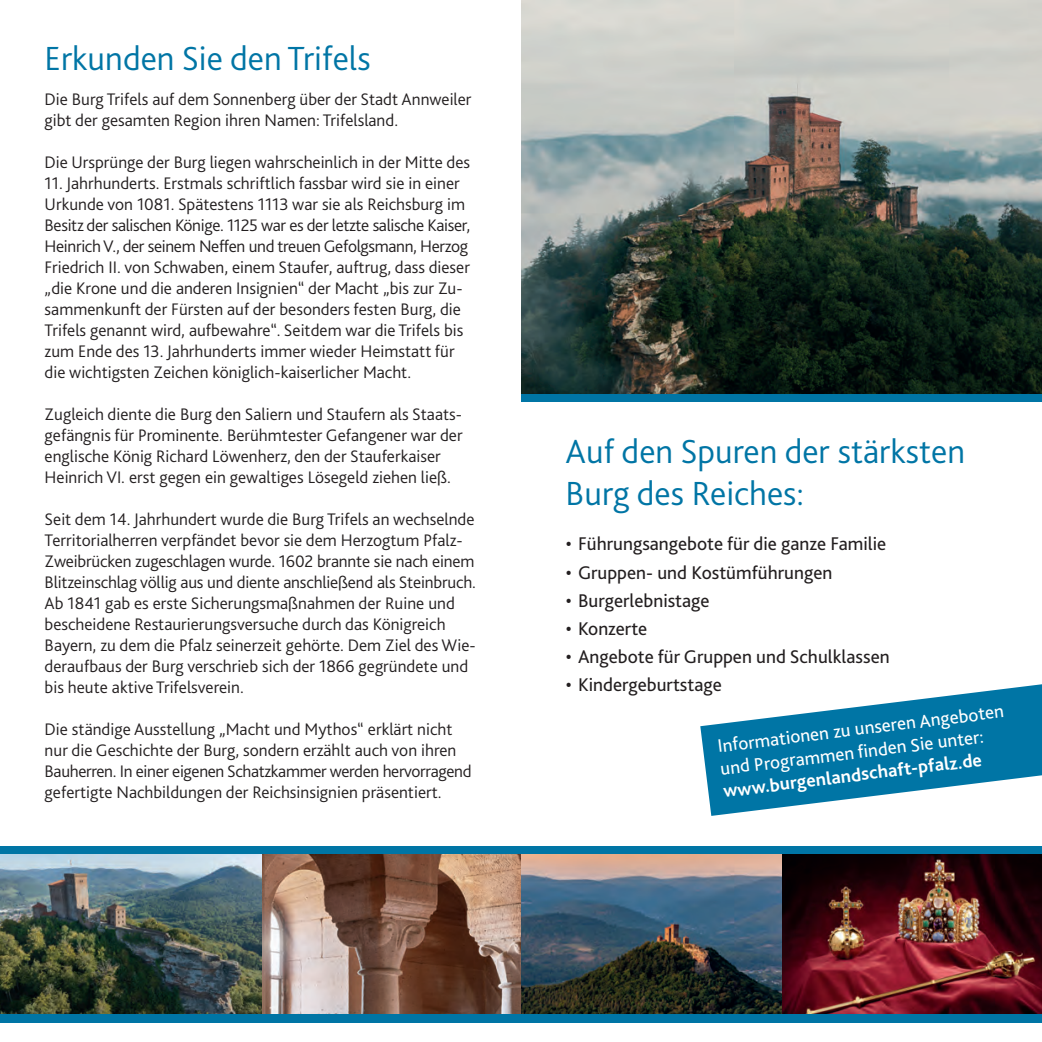
<style>
.page{position:relative;width:1042px;height:1042px;background:#fff}
.page>*{position:absolute;margin:0;border:0;box-sizing:border-box;transform-origin:0 0}
.t1{font:300 35px/42px "Bliss 2";color:#0075a5}
.t2{font:19.25px "Bliss 2";color:#231f20}
.t3{font:18.9px/22.8px "Bliss 2";color:#fff}
.t4{font:700 18.9px "Bliss 2";color:#fff}
.t5{font:300 17.5px/21px "Bliss 2";color:#231f20}
</style>
<div class="page">
<img style="left:521px;top:0;width:521px;height:394px">
<img style="left:782px;top:854px;width:260px;height:160px">
<img style="left:521px;top:854px;width:261px;height:160px">
<img style="left:261px;top:854px;width:260px;height:160px">
<img style="left:0;top:854px;width:261px;height:160px">
<div style="left:0;top:1014px;width:1042px;height:9px;background:#0075a5"></div>
<div style="left:0;top:847px;width:1042px;height:7px;background:#0075a5"></div>
<div style="left:521px;top:394px;width:521px;height:8px;background:#0075a5"></div>
<svg style="left:700px;top:684px;width:342px;height:132px;fill:#0075a5"></svg>
<h1 class="t1" style="left:45px;top:36px;width:327px">Erkunden Sie den Trifels</h1>
<p class="t5" style="left:45px;top:88px;width:428px">Die Burg Trifels auf dem Sonnenberg über der Stadt Annweiler gibt der gesamten Region ihren Namen: Trifelsland.</p>
<p class="t5" style="left:45px;top:151px;width:427px">Die Ursprünge der Burg liegen wahrscheinlich in der Mitte des</p>
<p class="t5" style="left:45px;top:172px;width:427px">11. Jahrhunderts. Erstmals schriftlich fassbar wird sie in einer Urkunde von 1081. Spätestens 1113 war sie als Reichsburg im Besitz der salischen Könige. 1125 war es der letzte salische Kaiser, Heinrich V., der seinem Neffen und treuen Gefolgsmann, Herzog Friedrich II. von Schwaben, einem Staufer, auftrug, dass dieser „die Krone und die anderen Insignien“ der Macht „bis zur Zu&shy;sammenkunft der Fürsten auf der besonders festen Burg, die Trifels genannt wird, aufbewahre“. Seitdem war die Trifels bis zum Ende des 13. Jahrhunderts immer wieder Heimstatt für die wichtigsten Zeichen königlich-kaiserlicher Macht.</p>
<p class="t5" style="left:45px;top:403px;width:419px">Zugleich diente die Burg den Saliern und Staufern als Staats&shy;gefängnis für Prominente. Berühmtester Gefangener war der englische König Richard Löwenherz, den der Stauferkaiser Heinrich VI. erst gegen ein gewaltiges Lösegeld ziehen ließ.</p>
<p class="t5" style="left:45px;top:508px;width:433px">Seit dem 14. Jahrhundert wurde die Burg Trifels an wechselnde Territorialherren verpfändet bevor sie dem Herzogtum Pfalz-Zweibrücken zugeschlagen wurde. 1602 brannte sie nach einem Blitzeinschlag völlig aus und diente anschließend als Steinbruch.<br>Ab 1841 gab es erste Sicherungsmaßnahmen der Ruine und bescheidene Restaurierungsversuche durch das Königreich Bayern, zu dem die Pfalz seinerzeit gehörte. Dem Ziel des Wie&shy;deraufbaus der Burg verschrieb sich der 1866 gegründete und bis heute aktive Trifelsverein.</p>
<p class="t5" style="left:45px;top:718px;width:428px">Die ständige Ausstellung „Macht und Mythos“ erklärt nicht nur die Geschichte der Burg, sondern erzählt auch von ihren Bauherren. In einer eigenen Schatzkammer werden hervorragend gefertigte Nachbildungen der Reichsinsignien präsentiert.</p>
<h1 class="t1" style="left:566px;top:430px;width:401px">Auf den Spuren der stärksten<br>Burg des Reiches:</h1>
<p class="t2" style="left:566px;top:532px;width:322px">• Führungsangebote für die ganze Familie</p>
<p class="t2" style="left:566px;top:560px;width:268px">• Gruppen- und Kostümführungen</p>
<p class="t2" style="left:566px;top:588px;width:145px">• Burgerlebnistage</p>
<p class="t2" style="left:566px;top:616px;width:83px">• Konzerte</p>
<p class="t2" style="left:566px;top:644px;width:325px">• Angebote für Gruppen und Schulklassen</p>
<p class="t2" style="left:566px;top:672px;width:158px">• Kindergeburtstage</p>
<p class="t3" style="left:716px;top:734px;width:290px;rotate:-7deg">Informationen zu unseren Angeboten und Programmen fi nden Sie unter:</p>
<p class="t4" style="left:722px;top:779px;width:262px;rotate:-7deg">www.burgenlandschaft-pfalz.de</p>
</div>
